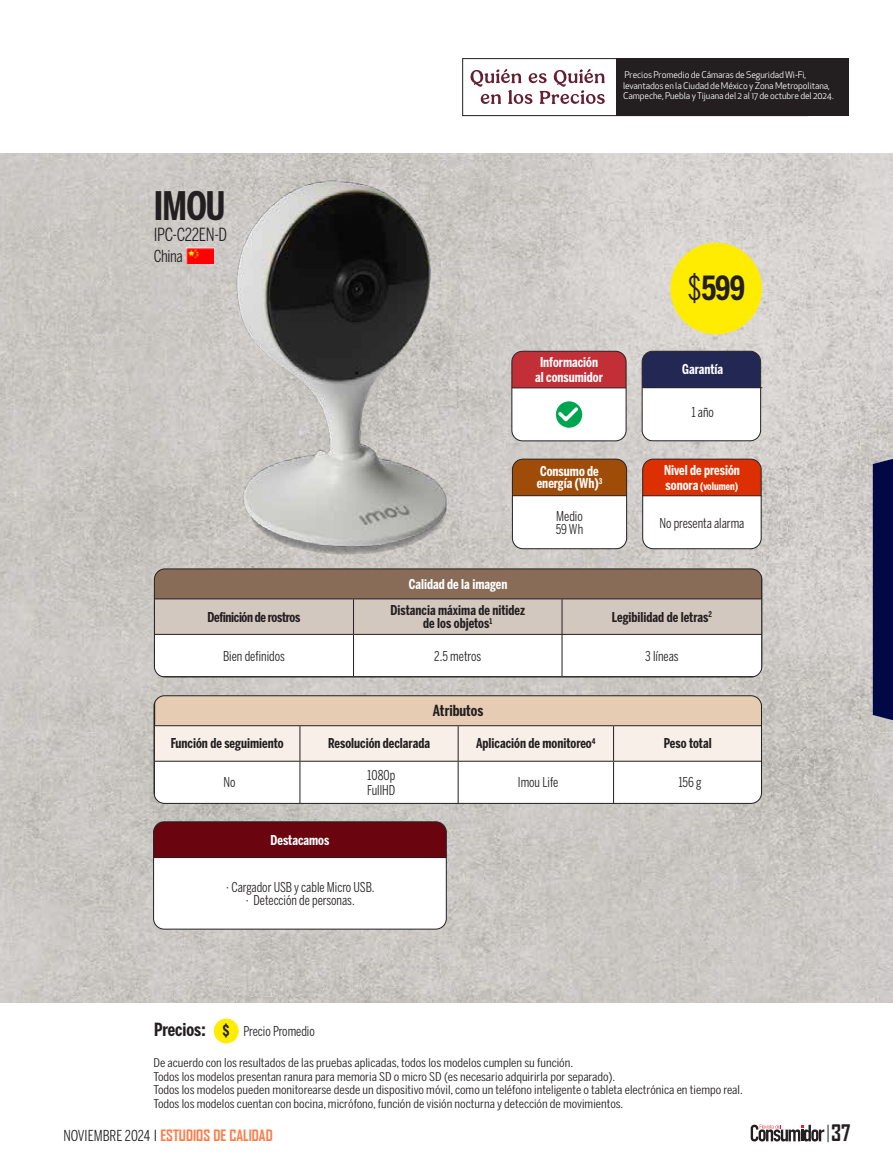
<style>
.page{position:relative;width:893px;height:1170px;background:#fff}
.page>*{position:absolute;margin:0;border:0;box-sizing:border-box;transform-origin:0 0}
.t1{font:700 39px "Benton Sans Comp";color:#231f20}
.t2{font:700 33px "Benton Sans Comp";color:#231f20}
.t3{font:700 21.75px "Agency FB";color:#231f20}
.t4{font:18px "Benton Sans Comp";letter-spacing:-.02em;color:#231f20}
.t5{font:16.5px "Benton Sans Comp";letter-spacing:-.025em;color:#231f20}
.t6{font:700 15.15px "Benton Sans Comp";color:#231f20}
.t7{font:700 15px "Agency FB";color:#fe7b47}
.t8{font:13.5px/13.5px "Benton Sans Comp";color:#231f20}
.t9{font:700 13.5px/13.5px "Benton Sans Comp";color:#231f20;text-align:center}
.t10{font:700 13.5px/15px "Benton Sans Comp";color:#fff;text-align:center}
.t11{font:700 13.5px "Benton Sans Comp";letter-spacing:-.025em;color:#231f20}
.t12{font:12px/13.5px "Benton Sans Comp";color:#231f20;scale:1.15 1}
.t13{font:700 10.5px "Benton Sans Comp";color:#fff}
.t14{font:9px/10.4px "Apex New";letter-spacing:-.01em;color:#fff}
.s1{font-weight:400}
.s2{font-size:13.5px}
.s3{font-weight:700;font-size:18px}
.s4{font-weight:700;font-size:15.15px}
.s5{font-family:"Benton Sans Comp";font-weight:400;color:#231f20}
</style>
<div class="page">
<svg style="left:751px;top:1124px;width:78px;height:17px"></svg>
<img style="left:0;top:153px;width:893px;height:849px">
<div style="left:154px;top:695px;width:607px;height:108px;background:#fff;border-radius:11px"></div>
<div style="left:154px;top:695px;width:607px;height:30px;background:#e6ccb3"></div>
<div style="left:156px;top:726px;width:604px;height:34px;background:#f8f0e8"></div>
<hr style="left:154px;top:695px;width:1px;height:30px;background:#231f20">
<hr style="left:761px;top:695px;width:1px;height:30px;background:#231f20">
<hr style="left:154px;top:725px;width:146px;height:1px;background:#231f20">
<hr style="left:300px;top:725px;width:158px;height:1px;background:#231f20">
<hr style="left:300px;top:726px;width:1px;height:34px;background:#231f20">
<hr style="left:458px;top:725px;width:156px;height:1px;background:#231f20">
<hr style="left:458px;top:726px;width:1px;height:34px;background:#231f20">
<hr style="left:614px;top:725px;width:147px;height:1px;background:#231f20">
<hr style="left:613px;top:726px;width:1px;height:34px;background:#231f20">
<hr style="left:154px;top:760px;width:146px;height:1px;background:#231f20">
<hr style="left:154px;top:761px;width:1px;height:42px;background:#231f20">
<hr style="left:300px;top:760px;width:158px;height:1px;background:#231f20">
<hr style="left:300px;top:761px;width:1px;height:42px;background:#231f20">
<hr style="left:458px;top:760px;width:156px;height:1px;background:#231f20">
<hr style="left:458px;top:761px;width:1px;height:42px;background:#231f20">
<hr style="left:614px;top:760px;width:147px;height:1px;background:#231f20">
<hr style="left:613px;top:761px;width:1px;height:42px;background:#231f20">
<hr style="left:761px;top:761px;width:1px;height:42px;background:#231f20">
<div style="left:154px;top:695px;width:608px;height:108px;border:1px solid #231f20;border-radius:11px"></div>
<div style="left:154px;top:569px;width:608px;height:108px;background:#fff;border-radius:11px"></div>
<svg style="left:156px;top:569px;width:606px;height:65px;background:#baaa9e"></svg>
<hr style="left:154px;top:598px;width:199px;height:1px;background:#231f20">
<hr style="left:353px;top:598px;width:209px;height:1px;background:#231f20">
<hr style="left:353px;top:599px;width:1px;height:35px;background:#231f20">
<hr style="left:562px;top:598px;width:200px;height:1px;background:#231f20">
<hr style="left:562px;top:599px;width:1px;height:35px;background:#231f20">
<hr style="left:154px;top:634px;width:199px;height:1px;background:#231f20">
<hr style="left:154px;top:634px;width:1px;height:42px;background:#231f20">
<hr style="left:353px;top:634px;width:209px;height:1px;background:#231f20">
<hr style="left:353px;top:634px;width:1px;height:42px;background:#231f20">
<hr style="left:562px;top:634px;width:200px;height:1px;background:#231f20">
<hr style="left:562px;top:634px;width:1px;height:42px;background:#231f20">
<hr style="left:761px;top:634px;width:1px;height:42px;background:#231f20">
<hr style="left:154px;top:676px;width:199px;height:1px;background:#231f20">
<hr style="left:562px;top:676px;width:200px;height:1px;background:#231f20">
<div style="left:154px;top:568px;width:608px;height:109px;border:1px solid #231f20;border-radius:11px"></div>
<div style="left:670px;top:243px;width:92px;height:91px;background:#ffec00;border-radius:50%"></div>
<div style="left:512px;top:351px;width:114px;height:90px;background:#fff;border-radius:11px"></div>
<svg style="left:582px;top:351px;width:44px;height:36px"></svg>
<div style="left:511px;top:351px;width:115px;height:90px;border:1px solid #231f20;border-radius:11px"></div>
<div style="left:512px;top:459px;width:115px;height:89px;background:#fff;border-radius:11px"></div>
<div style="left:582px;top:459px;width:45px;height:36px;background:#9f4c08"></div>
<div style="left:512px;top:458px;width:115px;height:91px;border:1px solid #231f20;border-radius:11px"></div>
<hr style="left:512px;top:387px;width:114px;height:1px;background:#231f20">
<hr style="left:512px;top:495px;width:115px;height:1px;background:#231f20">
<div style="left:642px;top:351px;width:119px;height:90px;background:#fff;border-radius:11px"></div>
<div style="left:642px;top:351px;width:119px;height:36px;background:#222753"></div>
<div style="left:642px;top:351px;width:119px;height:90px;border:1px solid #231f20;border-radius:11px"></div>
<div style="left:643px;top:459px;width:118px;height:89px;background:#fff;border-radius:11px"></div>
<div style="left:643px;top:459px;width:118px;height:36px;background:#dc3002"></div>
<div style="left:642px;top:458px;width:119px;height:91px;border:1px solid #231f20;border-radius:11px"></div>
<hr style="left:643px;top:387px;width:119px;height:1px;background:#231f20">
<hr style="left:642px;top:495px;width:119px;height:1px;background:#231f20">
<div style="left:154px;top:821px;width:292px;height:108px;background:#fff;border-radius:11px"></div>
<div style="left:154px;top:821px;width:292px;height:36px;background:#6a040f"></div>
<hr style="left:154px;top:857px;width:292px;height:1px;background:#231f20">
<div style="left:153px;top:821px;width:294px;height:108px;border:1px solid #231f20;border-radius:11px"></div>
<div style="left:214px;top:1018px;width:25px;height:25px;background:#ffec00;border-radius:50%"></div>
<div style="left:462px;top:58px;width:346px;height:58px;border:1px solid #231f20"></div>
<div style="left:616px;top:58px;width:232px;height:58px;background:#231f20"></div>
<svg style="left:470px;top:69px;width:135px;height:35px"></svg>
<img style="left:101px;top:107px;width:481px;height:481px">
<div style="left:873px;top:459px;width:20px;height:261px;background:#020746"></div>
<h1 class="t1" style="left:154px;top:183px;width:73px">IMOU</h1>
<h3 class="t4" style="left:154px;top:224px;width:75px">IPC-C22EN-D</h3>
<h3 class="t5" style="left:154px;top:246px;width:30px">China</h3>
<p class="t14" style="left:623px;top:70px;width:212px">Precios Promedio de Cámaras de Seguridad Wi-Fi, levantados en la Ciudad de México y Zona Metropolitana,<br>Campeche, Puebla y Tijuana del 2 al 17 de octubre del 2024.</p>
<p class="t10" style="left:535px;top:354px;width:69px">Información al consumidor</p>
<p class="t10" style="left:409px;top:576px;width:100px">Calidad de la imagen</p>
<p class="t10" style="left:537px;top:465px;width:67px;line-height:12px;text-align:left">Consumo de energía (Wh)<sup>3</sup></p>
<p class="t8" style="left:556px;top:509px;width:29px">Medio<br>59 Wh</p>
<h2 class="t2" style="left:687px;top:268px;width:60px"><span class="s1">$</span>599</h2>
<p class="t10" style="left:682px;top:362px;width:43px">Garantía</p>
<p class="t8" style="left:691px;top:405px;width:24px">1 año</p>
<p class="t10" style="left:664px;top:462px;width:77px">Nivel de presión</p>
<p class="t13" style="left:666px;top:480px;width:74px"><span class="s2">sonora</span> (volumen)</p>
<p class="t8" style="left:659px;top:516px;width:87px">No presenta alarma</p>
<p class="t11" style="left:208px;top:609px;width:94px">Definición de rostros</p>
<p class="t9" style="left:391px;top:603px;width:136px">Distancia máxima de nitidez de los objetos<sup>1</sup></p>
<p class="t9" style="left:612px;top:610px;width:102px">Legibilidad de letras<sup>2</sup></p>
<p class="t8" style="left:223px;top:648px;width:63px">Bien definidos</p>
<p class="t8" style="left:434px;top:648px;width:48px">2.5 metros</p>
<p class="t8" style="left:645px;top:648px;width:35px">3 líneas</p>
<p class="t6" style="left:433px;top:701px;width:52px">Atributos</p>
<p class="t9" style="left:171px;top:736px;width:114px">Función de seguimiento</p>
<p class="t9" style="left:328px;top:736px;width:103px">Resolución declarada</p>
<p class="t9" style="left:476px;top:736px;width:121px">Aplicación de monitoreo<sup>4</sup></p>
<p class="t9" style="left:664px;top:736px;width:49px">Peso total</p>
<p class="t8" style="left:223px;top:775px;width:14px">No</p>
<p class="t8" style="left:367px;top:767px;width:30px;line-height:15px">1080p<br>FullHD</p>
<p class="t8" style="left:518px;top:775px;width:42px">Imou Life</p>
<p class="t8" style="left:678px;top:775px;width:25px">156 g</p>
<p class="t10" style="left:270px;top:832px;width:60px">Destacamos</p>
<p class="t8" style="left:226px;top:880px;width:150px;text-align:center">· Cargador USB y cable Micro USB. · Detección de personas.</p>
<p class="t8" style="left:154px;top:1024px;width:162px"><span class="s3">Precios:</span> <span class="s4">$</span> Precio Promedio</p>
<p class="t12" style="left:154px;top:1055px;width:514px">De acuerdo con los resultados de las pruebas aplicadas, todos los modelos cumplen su función.<br>Todos los modelos presentan ranura para memoria SD o micro SD (es necesario adquirirla por separado).<br>Todos los modelos pueden monitorearse desde un dispositivo móvil, como un teléfono inteligente o tableta electrónica en tiempo real.<br>Todos los modelos cuentan con bocina, micrófono, función de visión nocturna y detección de movimientos.</p>
<p class="t7" style="left:63px;top:1125px;width:211px"><span class="s5">NOVIEMBRE 2024</span> ESTUDIOS DE CALIDAD</p>
<h3 class="t3" style="left:831px;top:1119px;width:21px">37</h3>
</div>
